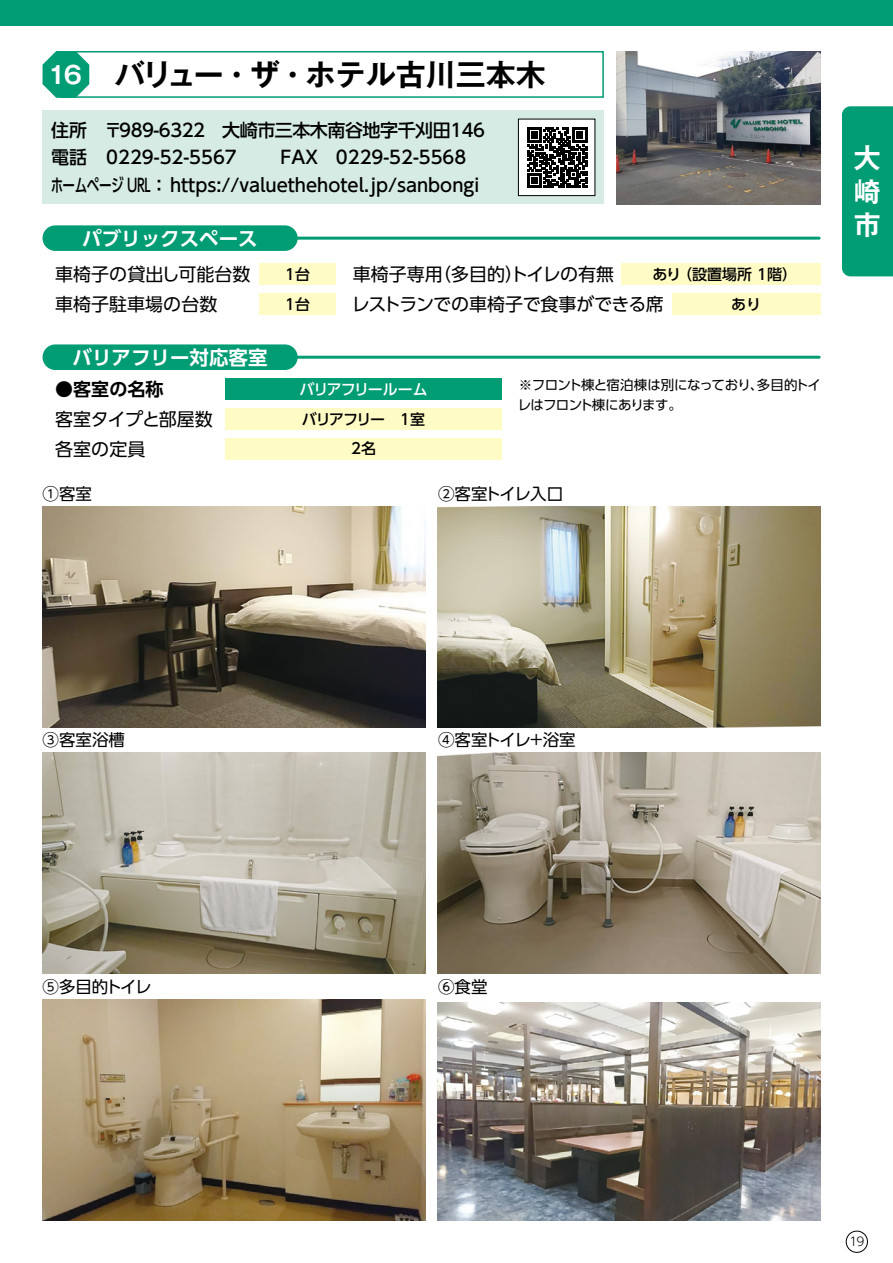
<style>
.page{position:relative;width:893px;height:1263px;background:#fff}
.page>*{position:absolute;margin:0;border:0;box-sizing:border-box;transform-origin:0 0}
.t1{font:700 30px "Gothic MB101 Pro De";color:#000}
.t2{font:700 27px/33.8px "Gothic MB101 Pro De";color:#fff;text-align:justify}
.t3{font:700 24px "Gothic MB101 Pro De";color:#fff}
.t4{font:700 19.5px "UD Shin Go Pro De";color:#fff}
.t5{font:18px/29.7px "UD Shin Go Pro";color:#000}
.t6{font:500 18px/27.6px "UD Shin Go Pro";color:#000}
.t7{font:500 18px/27.6px "UD Shin Go Pro";letter-spacing:-.025em;color:#000}
.t8{font:700 18px "UD Shin Go Pro De";letter-spacing:.005em;color:#000}
.t9{font:16.5px "UD Shin Go Pro";letter-spacing:-.045em;color:#000}
.t10{font:16.5px "UD Shin Go Pro";color:#000}
.t11{font:16.5px "UD Shin Go Pro";letter-spacing:-.05em;color:#000}
.t12{font:500 15px "UD Shin Go Pro";color:#000}
.t13{font:500 15px "UD Shin Go Pro";letter-spacing:-.085em;color:#000}
.t14{font:500 15px "UD Shin Go Pro";letter-spacing:-.07em;color:#fff}
.t15{font:13.5px/19.5px "UD Shin Go Pro";letter-spacing:-.055em;color:#000}
.t16{font:300 12px "UD Shin Go Pro";color:#000}
</style>
<div class="page">
<div style="left:846px;top:1231px;width:22px;height:22px;border:1px solid #000;border-radius:50%"></div>
<div style="left:60px;top:51px;width:544px;height:47px;border:2px solid #009c74"></div>
<svg style="left:43px;top:51px;width:46px;height:47px;background:#26aa88"></svg>
<div style="left:43px;top:111px;width:561px;height:93px;background:#d5ebe3"></div>
<hr style="left:211px;top:237px;width:608px;height:3px;background:#009c74">
<div style="left:43px;top:225px;width:255px;height:26px;background:#009c74;border-radius:13px"></div>
<hr style="left:211px;top:356px;width:608px;height:3px;background:#009c74">
<div style="left:43px;top:344px;width:255px;height:26px;background:#009c74;border-radius:13px"></div>
<div style="left:259px;top:264px;width:77px;height:21px;background:#fffbc5"></div>
<div style="left:621px;top:264px;width:200px;height:21px;background:#fffbc5"></div>
<div style="left:259px;top:293px;width:77px;height:22px;background:#fffbc5"></div>
<div style="left:672px;top:293px;width:149px;height:22px;background:#fffbc5"></div>
<div style="left:842px;top:106px;width:51px;height:170px;background:#009c74"></div>
<div style="left:518px;top:119px;width:77px;height:77px;background:#fff;border:1px solid #000"></div>
<div style="left:225px;top:408px;width:277px;height:21px;background:#fffbc5"></div>
<div style="left:225px;top:438px;width:277px;height:21px;background:#fffbc5"></div>
<div style="left:0;top:0;width:893px;height:26px;background:#009c74"></div>
<img style="left:617px;top:51px;width:204px;height:153px">
<img style="left:43px;top:999px;width:382px;height:221px">
<img style="left:43px;top:753px;width:382px;height:221px">
<img style="left:43px;top:506px;width:382px;height:221px">
<img style="left:438px;top:1003px;width:383px;height:217px">
<img style="left:438px;top:753px;width:383px;height:221px">
<img style="left:438px;top:506px;width:383px;height:221px">
<svg style="left:527px;top:128px;width:60px;height:60px"></svg>
<div style="left:225px;top:378px;width:277px;height:22px;background:#009c74"></div>
<h1 class="t1" style="left:115px;top:49px;width:433px">バリュー・ザ・ホテル古川三本木</h1>
<p class="t7" style="left:104px;top:115px;width:383px">〒989-6322　大崎市三本木南谷地字千刈田146<br>0229-52-5567</p>
<h3 class="t3" style="left:48px;top:54px;width:36px">16</h3>
<p class="t6" style="left:51px;top:115px;width:37px">住所電話</p>
<p class="t6" style="left:336px;top:143px;width:132px">0229-52-5568</p>
<p class="t6" style="left:51px;top:143px;width:430px;text-indent:230px">FAX<br>ホームページ URL ：https://valuethehotel.jp/sanbongi</p>
<p class="t4" style="left:82px;top:222px;width:177px">パブリックスペース</p>
<p class="t5" style="left:55px;top:259px;width:197px">車椅子の貸出し可能台数</p>
<p class="t5" style="left:353px;top:259px;width:263px">車椅子専用（多目的）トイレの有無</p>
<p class="t5" style="left:55px;top:289px;width:164px">車椅子駐車場の台数</p>
<p class="t5" style="left:352px;top:289px;width:314px">レストランでの車椅子で食事ができる席</p>
<p class="t12" style="left:285px;top:262px;width:26px">1台</p>
<p class="t12" style="left:652px;top:262px;width:146px">あり （設置場所 1階）</p>
<p class="t12" style="left:285px;top:292px;width:26px">1台</p>
<p class="t12" style="left:731px;top:292px;width:31px">あり</p>
<p class="t4" style="left:73px;top:341px;width:197px">バリアフリー対応客室</p>
<p class="t8" style="left:55px;top:374px;width:110px">●客室の名称</p>
<p class="t5" style="left:55px;top:403px;width:159px">客室タイプと部屋数各室の定員</p>
<p class="t10" style="left:43px;top:480px;width:51px">①客室</p>
<p class="t14" style="left:300px;top:377px;width:130px">バリアフリールーム</p>
<p class="t13" style="left:302px;top:407px;width:125px">バリアフリー　1室</p>
<p class="t12" style="left:351px;top:436px;width:26px">2名</p>
<p class="t15" style="left:518px;top:375px;width:305px">※フロント棟と宿泊棟は別になっており、多目的トイレはフロント棟にあります。</p>
<p class="t9" style="left:438px;top:480px;width:127px">②客室トイレ入口</p>
<h2 class="t2" style="left:854px;top:137px;width:28px">大崎市</h2>
<p class="t10" style="left:43px;top:726px;width:84px">③客室浴槽</p>
<p class="t11" style="left:43px;top:973px;width:111px">⑤多目的トイレ</p>
<p class="t9" style="left:438px;top:726px;width:139px">④客室トイレ＋浴室</p>
<p class="t10" style="left:438px;top:973px;width:51px">⑥食堂</p>
<p class="t16" style="left:849px;top:1232px;width:16px">19</p>
</div>
